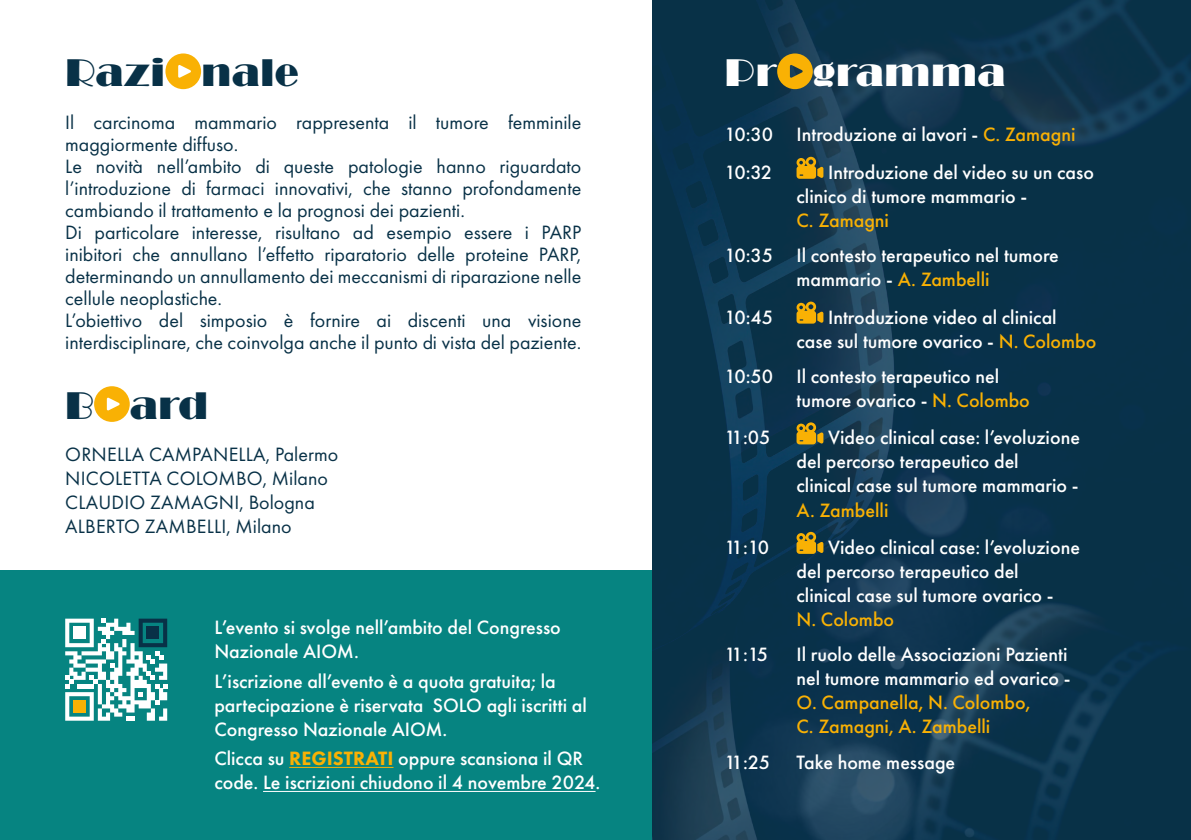
<style>
.page{position:relative;width:1191px;height:840px;background:#fff}
.page>*{position:absolute;margin:0;border:0;box-sizing:border-box;transform-origin:0 0}
.t1{font:40px "QT Theatre";color:#083147}
.t2{font:40px "QT Theatre";color:#fff}
.t3{font:500 20px/24px "Futura PT";color:#fff}
.t4{font:20px/22px "Futura PT";color:#083147}
.t5{font:500 20px/24px "Futura PT";color:#f9b104}
.s1{font-weight:800;color:#f9b104}
.s2{color:#f9b104}
</style>
<div class="page">
<div style="left:0;top:570px;width:724px;height:269px;background:#068481"></div>
<img style="left:652px;top:0;width:539px;height:839px">
<svg style="left:796px;top:157px;width:27px;height:22px"></svg>
<svg style="left:796px;top:301px;width:27px;height:22px"></svg>
<svg style="left:796px;top:422px;width:27px;height:22px"></svg>
<svg style="left:796px;top:531px;width:27px;height:22px"></svg>
<svg style="left:777px;top:53px;width:36px;height:36px"></svg>
<svg style="left:165px;top:53px;width:36px;height:36px"></svg>
<svg style="left:94px;top:386px;width:36px;height:35px"></svg>
<hr style="left:289px;top:766px;width:104px;height:1px;background:#f9b104">
<hr style="left:263px;top:790px;width:332px;height:1px;background:#fff">
<svg style="left:65px;top:618px;width:102px;height:102px"></svg>
<div style="left:73px;top:700px;width:13px;height:12px;background:#f9b104"></div>
<h1 class="t1" style="left:65px;top:50px;width:235px">Razi nale</h1>
<h1 class="t2" style="left:724px;top:50px;width:283px">Pr gramma</h1>
<p class="t4" style="left:65px;top:111px;width:517px">Il carcinoma mammario rappresenta il tumore femminile maggiormente diffuso.<br>Le novità nell’ambito di queste patologie hanno riguardato l’introduzione di farmaci innovativi, che stanno profondamente cambiando il trattamento e la prognosi dei pazienti.<br>Di particolare interesse, risultano ad esempio essere i PARP inibitori che annullano l’effetto riparatorio delle proteine PARP, determinando un annullamento dei meccanismi di riparazione nelle cellule neoplastiche.<br>L’obiettivo del simposio è fornire ai discenti una visione interdisciplinare, che coinvolga anche il punto di vista del paziente.</p>
<h1 class="t1" style="left:65px;top:382px;width:145px">B ard</h1>
<p class="t4" style="left:65px;top:441px;width:274px;line-height:24px">ORNELLA CAMPANELLA, Palermo<br>NICOLETTA COLOMBO, Milano<br>CLAUDIO ZAMAGNI, Bologna<br>ALBERTO ZAMBELLI, Milano</p>
<p class="t3" style="left:214px;top:615px;width:348px">L’evento si svolge nell’ambito del Congresso<br>Nazionale AIOM.</p>
<p class="t3" style="left:214px;top:668px;width:374px">L’iscrizione all’evento è a quota gratuita; la partecipazione è riservata SOLO agli iscritti al<br>Congresso Nazionale AIOM.</p>
<p class="t3" style="left:214px;top:746px;width:387px">Clicca su <span class="s1">REGISTRATI</span> oppure scansiona il QR code. Le iscrizioni chiudono il 4 novembre 2024.</p>
<p class="t3" style="left:724px;top:116px;width:352px;line-height:37.4px">10:30 Introduzione ai lavori - <span class="s2">C. Zamagni<br></span>10:32</p>
<p class="t3" style="left:796px;top:160px;width:299px;text-indent:32px">Introduzione del video su un caso clinico di tumore mammario -</p>
<p class="t5" style="left:796px;top:208px;width:94px">C. Zamagni</p>
<p class="t3" style="left:724px;top:243px;width:336px;text-align:center">10:35 Il contesto terapeutico nel tumore mammario - <span class="s2">A. Zambelli</span></p>
<p class="t3" style="left:724px;top:305px;width:50px">10:45</p>
<p class="t3" style="left:796px;top:305px;width:301px;text-align:center">Introduzione video al clinical<br>case sul tumore ovarico - <span class="s2">N. Colombo</span></p>
<p class="t3" style="left:796px;top:364px;width:235px;text-indent:-72px">10:50 Il contesto terapeutico nel tumore ovarico - <span class="s2">N. Colombo</span></p>
<p class="t3" style="left:724px;top:425px;width:47px">11:05</p>
<p class="t3" style="left:796px;top:425px;width:285px;text-indent:32px">Video clinical case: l’evoluzione del percorso terapeutico del<br>clinical case sul tumore mammario -</p>
<p class="t5" style="left:796px;top:497px;width:93px">A. Zambelli</p>
<p class="t3" style="left:724px;top:535px;width:46px">11:10</p>
<p class="t3" style="left:796px;top:535px;width:285px;text-indent:32px">Video clinical case: l’evoluzione del percorso terapeutico del<br>clinical case sul tumore ovarico -</p>
<p class="t5" style="left:796px;top:607px;width:99px">N. Colombo</p>
<p class="t3" style="left:724px;top:642px;width:45px">11:15</p>
<p class="t3" style="left:796px;top:642px;width:275px">Il ruolo delle Associazioni Pazienti nel tumore mammario ed ovarico -</p>
<p class="t5" style="left:796px;top:690px;width:235px">O. Campanella, N. Colombo,<br>C. Zamagni, A. Zambelli</p>
<p class="t3" style="left:724px;top:749px;width:47px">11:25</p>
<p class="t3" style="left:796px;top:749px;width:160px">Take home message</p>
</div>
